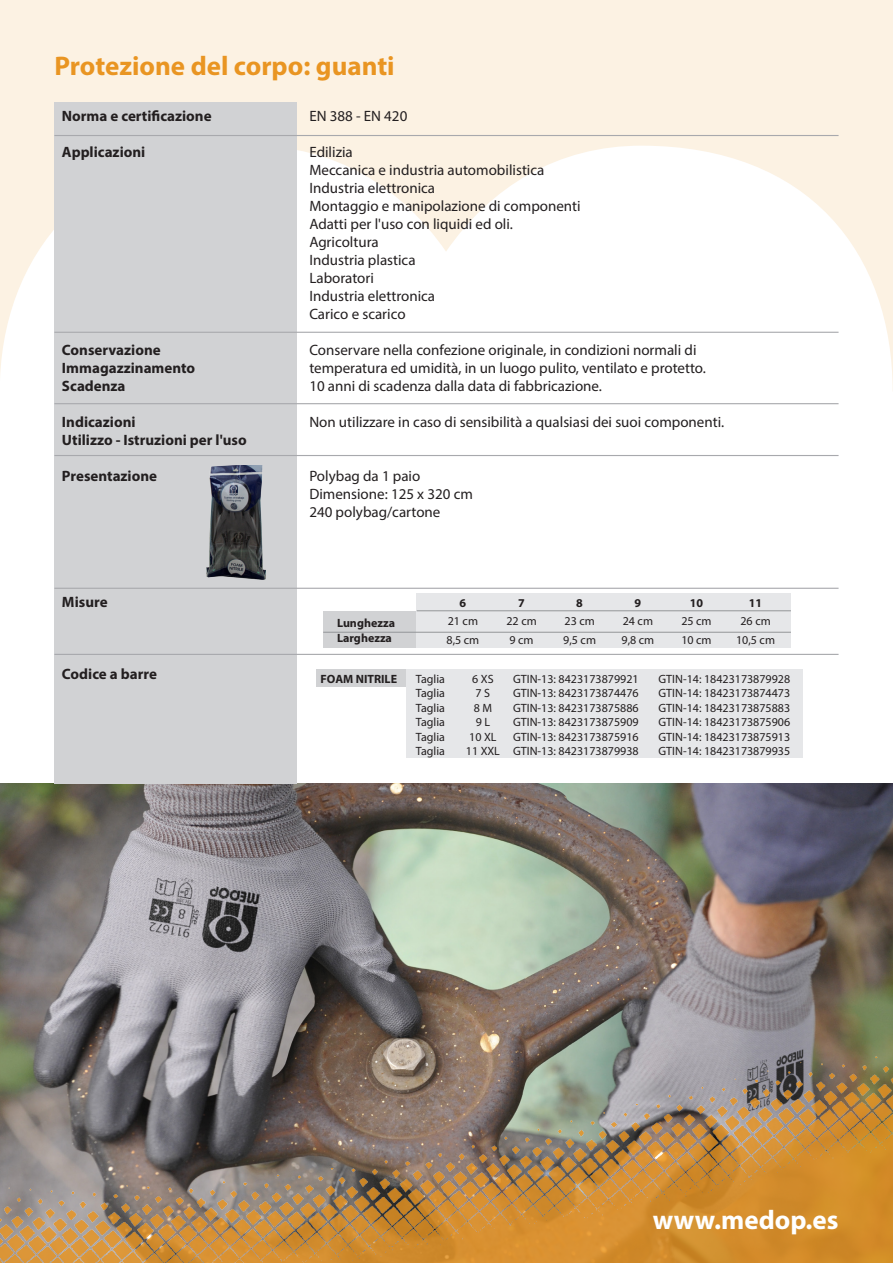
<style>
.page{position:relative;width:893px;height:1263px;background:#fff}
.page>*{position:absolute;margin:0;border:0;box-sizing:border-box;transform-origin:0 0}
.t1{font:700 27px "Myriad Pro";color:#e99522}
.t2{font:700 27px "Myriad Pro";color:#fff}
.t3{font:15px/18px "Myriad Pro";color:#231f20}
.t4{font:700 15px "Myriad Pro";color:#231f20}
.t5{font:12px "Myriad Pro";color:#231f20}
.t6{font:700 12px "Myriad Pro";color:#231f20}
</style>
<div class="page">
<img style="left:0;top:784px;width:893px;height:271px">
<svg style="left:0;top:0;width:893px;height:389px;fill:#fcf2e3"></svg>
<div style="left:54px;top:102px;width:243px;height:682px;background:#d1d2d4"></div>
<img style="left:0;top:1055px;width:893px;height:208px">
<hr style="left:54px;top:135px;width:784px;height:1px;background:#a8a9ad">
<hr style="left:54px;top:332px;width:784px;height:1px;background:#a8a9ad">
<hr style="left:54px;top:403px;width:784px;height:1px;background:#a8a9ad">
<hr style="left:54px;top:455px;width:784px;height:1px;background:#a8a9ad">
<hr style="left:54px;top:588px;width:784px;height:1px;background:#a8a9ad">
<hr style="left:54px;top:654px;width:784px;height:1px;background:#a8a9ad">
<div style="left:316px;top:669px;width:90px;height:18px;background:#d1d2d4"></div>
<div style="left:406px;top:669px;width:396px;height:89px;background:#e6e7e9"></div>
<img style="left:207px;top:465px;width:58px;height:115px">
<div style="left:323px;top:611px;width:97px;height:37px;background:#d1d2d4"></div>
<div style="left:417px;top:593px;width:374px;height:55px;background:#e6e7e9"></div>
<hr style="left:323px;top:632px;width:468px;height:1px;background:#939598">
<hr style="left:417px;top:610px;width:374px;height:1px;background:#939598">
<p class="t1" style="left:54px;top:48px;width:342px">Protezione del corpo: guanti</p>
<p class="t4" style="left:62px;top:106px;width:151px">Norma e certificazione</p>
<p class="t4" style="left:62px;top:142px;width:85px">Applicazioni</p>
<p class="t4" style="left:62px;top:340px;width:100px">Conservazione</p>
<p class="t4" style="left:62px;top:358px;width:135px">Immagazzinamento</p>
<p class="t4" style="left:62px;top:376px;width:65px">Scadenza</p>
<p class="t4" style="left:62px;top:412px;width:75px">Indicazioni</p>
<p class="t4" style="left:62px;top:430px;width:186px">Utilizzo - Istruzioni per l'uso</p>
<p class="t4" style="left:62px;top:466px;width:97px">Presentazione</p>
<p class="t4" style="left:62px;top:592px;width:47px">Misure</p>
<p class="t4" style="left:62px;top:664px;width:96px">Codice a barre</p>
<p class="t3" style="left:309px;top:106px;width:99px">EN 388 - EN 420</p>
<p class="t3" style="left:309px;top:142px;width:45px">Edilizia</p>
<p class="t3" style="left:309px;top:160px;width:237px">Meccanica e industria automobilistica</p>
<p class="t3" style="left:309px;top:178px;width:127px">Industria elettronica</p>
<p class="t3" style="left:309px;top:196px;width:273px">Montaggio e manipolazione di componenti</p>
<p class="t3" style="left:309px;top:214px;width:205px">Adatti per l'uso con liquidi ed oli.</p>
<p class="t3" style="left:309px;top:232px;width:71px">Agricoltura</p>
<p class="t3" style="left:309px;top:250px;width:108px">Industria plastica</p>
<p class="t3" style="left:309px;top:268px;width:66px">Laboratori</p>
<p class="t3" style="left:309px;top:286px;width:127px">Industria elettronica</p>
<p class="t3" style="left:309px;top:304px;width:98px">Carico e scarico</p>
<p class="t3" style="left:309px;top:340px;width:398px">Conservare nella confezione originale, in condizioni normali di temperatura ed umidità, in un luogo pulito, ventilato e protetto.</p>
<p class="t3" style="left:309px;top:376px;width:294px">10 anni di scadenza dalla data di fabbricazione.</p>
<p class="t3" style="left:309px;top:412px;width:416px">Non utilizzare in caso di sensibilità a qualsiasi dei suoi componenti.</p>
<p class="t3" style="left:309px;top:466px;width:113px">Polybag da 1 paio</p>
<p class="t3" style="left:309px;top:484px;width:165px">Dimensione: 125 x 320 cm</p>
<p class="t3" style="left:309px;top:502px;width:133px">240 polybag/cartone</p>
<p class="t6" style="left:337px;top:615px;width:60px">Lunghezza</p>
<p class="t6" style="left:337px;top:630px;width:56px">Larghezza</p>
<p class="t6" style="left:460px;top:595px;width:8px">6</p>
<p class="t5" style="left:448px;top:614px;width:32px">21 cm</p>
<p class="t5" style="left:447px;top:632px;width:34px">8,5 cm</p>
<p class="t6" style="left:518px;top:595px;width:8px">7</p>
<p class="t5" style="left:506px;top:614px;width:32px">22 cm</p>
<p class="t5" style="left:510px;top:632px;width:26px">9 cm</p>
<p class="t6" style="left:576px;top:595px;width:8px">8</p>
<p class="t5" style="left:564px;top:614px;width:32px">23 cm</p>
<p class="t5" style="left:563px;top:632px;width:34px">9,5 cm</p>
<p class="t6" style="left:635px;top:595px;width:8px">9</p>
<p class="t5" style="left:623px;top:614px;width:32px">24 cm</p>
<p class="t5" style="left:621px;top:632px;width:34px">9,8 cm</p>
<p class="t6" style="left:690px;top:595px;width:15px">10</p>
<p class="t5" style="left:681px;top:614px;width:32px">25 cm</p>
<p class="t5" style="left:681px;top:632px;width:32px">10 cm</p>
<p class="t6" style="left:749px;top:595px;width:15px">11</p>
<p class="t5" style="left:740px;top:614px;width:32px">26 cm</p>
<p class="t5" style="left:736px;top:632px;width:40px">10,5 cm</p>
<p class="t6" style="left:321px;top:671px;width:78px">FOAM NITRILE</p>
<p class="t5" style="left:416px;top:672px;width:31px">Taglia</p>
<p class="t5" style="left:472px;top:672px;width:23px">6 XS</p>
<p class="t5" style="left:513px;top:672px;width:127px">GTIN-13: 8423173879921</p>
<p class="t5" style="left:658px;top:672px;width:133px">GTIN-14: 18423173879928</p>
<p class="t5" style="left:416px;top:686px;width:31px">Taglia</p>
<p class="t5" style="left:476px;top:686px;width:16px">7 S</p>
<p class="t5" style="left:513px;top:686px;width:127px">GTIN-13: 8423173874476</p>
<p class="t5" style="left:659px;top:686px;width:133px">GTIN-14: 18423173874473</p>
<p class="t5" style="left:416px;top:700px;width:31px">Taglia</p>
<p class="t5" style="left:474px;top:700px;width:20px">8 M</p>
<p class="t5" style="left:513px;top:700px;width:127px">GTIN-13: 8423173875886</p>
<p class="t5" style="left:658px;top:700px;width:133px">GTIN-14: 18423173875883</p>
<p class="t5" style="left:416px;top:715px;width:31px">Taglia</p>
<p class="t5" style="left:476px;top:715px;width:16px">9 L</p>
<p class="t5" style="left:513px;top:715px;width:127px">GTIN-13: 8423173875909</p>
<p class="t5" style="left:658px;top:715px;width:133px">GTIN-14: 18423173875906</p>
<p class="t5" style="left:416px;top:729px;width:31px">Taglia</p>
<p class="t5" style="left:469px;top:729px;width:29px">10 XL</p>
<p class="t5" style="left:513px;top:729px;width:127px">GTIN-13: 8423173875916</p>
<p class="t5" style="left:659px;top:729px;width:133px">GTIN-14: 18423173875913</p>
<p class="t5" style="left:416px;top:744px;width:31px">Taglia</p>
<p class="t5" style="left:466px;top:744px;width:174px">11 XXL GTIN-13: 8423173879938</p>
<p class="t5" style="left:659px;top:744px;width:133px">GTIN-14: 18423173879935</p>
<p class="t2" style="left:653px;top:1202px;width:187px">www.medop.es</p>
</div>
